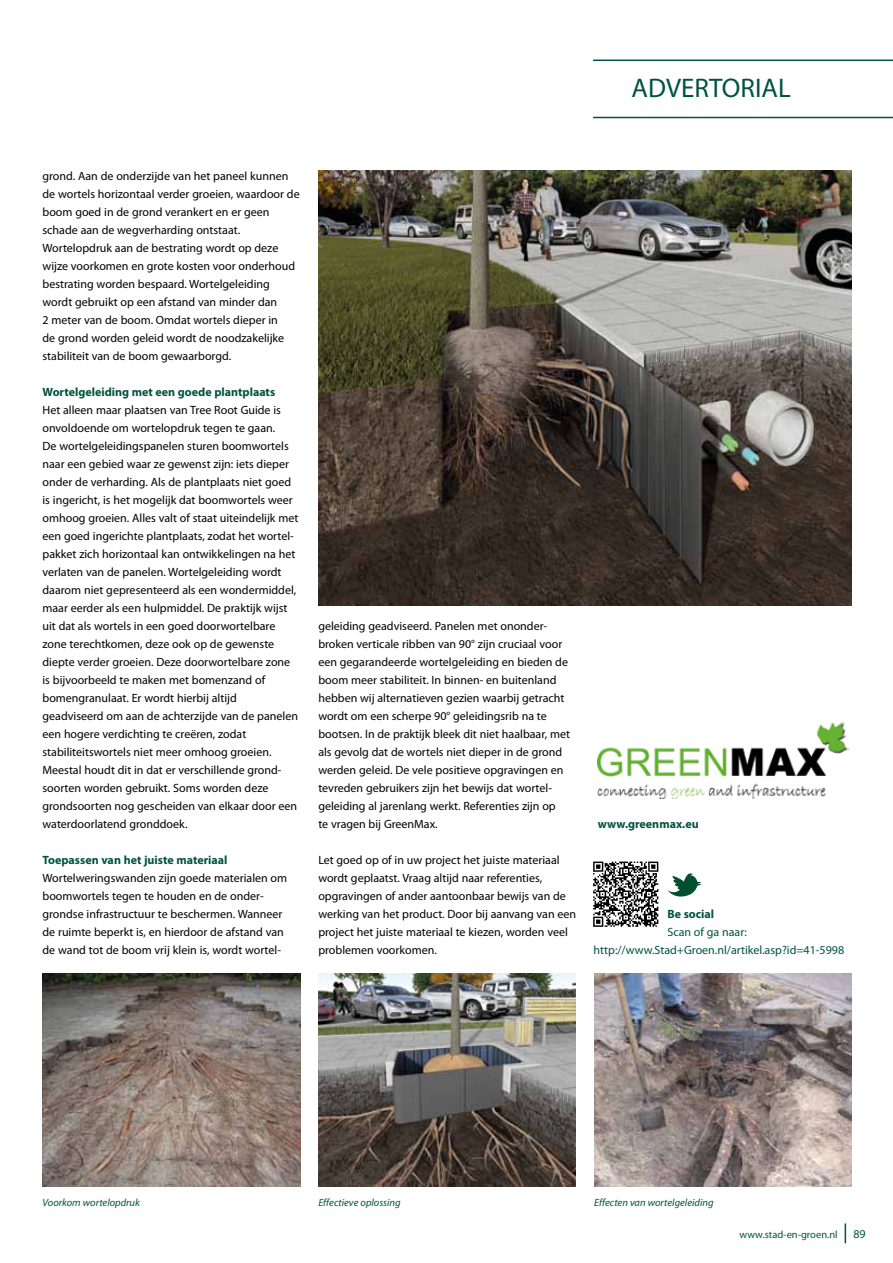
<style>
.page{position:relative;width:893px;height:1263px;background:#fff}
.page>*{position:absolute;margin:0;border:0;box-sizing:border-box;transform-origin:0 0}
.t1{font:27px "Myriad Pro";color:#00533d}
.t2{font:12px/18px "Myriad Pro";color:#000}
.t3{font:700 12px "Myriad Pro";color:#00533d}
.t4{font:12px/18px "Myriad Pro";color:#00533d}
.t5{font:italic 10.5px "Myriad Pro";color:#00533d}
.t6{font:10.5px "Myriad Pro";color:#00533d}
</style>
<div class="page">
<svg style="left:845px;top:1223px;width:1px;height:20px"></svg>
<hr style="left:593px;top:117px;width:300px;height:1px;background:#00533d">
<hr style="left:593px;top:60px;width:300px;height:1px;background:#00533d">
<img style="left:598px;top:722px;width:250px;height:76px">
<img style="left:43px;top:974px;width:257px;height:212px">
<img style="left:594px;top:974px;width:258px;height:212px">
<img style="left:318px;top:974px;width:257px;height:212px">
<img style="left:318px;top:170px;width:534px;height:436px">
<svg style="left:593px;top:861px;width:65px;height:66px"></svg>
<svg style="left:667px;top:873px;width:34px;height:23px"></svg>
<h1 class="t1" style="left:632px;top:71px;width:161px">ADVERTORIAL</h1>
<p class="t2" style="left:43px;top:167px;width:259px">grond. Aan de onderzijde van het paneel kunnen de wortels horizontaal verder groeien, waardoor de boom goed in de grond verankert en er geen schade aan de wegverharding ontstaat.<br>Wortelopdruk aan de bestrating wordt op deze wijze voorkomen en grote kosten voor onderhoud bestrating worden bespaard. Wortelgeleiding wordt gebruikt op een afstand van minder dan<br>2 meter van de boom. Omdat wortels dieper in<br>de grond worden geleid wordt de noodzakelijke stabiliteit van de boom gewaarborgd.</p>
<p class="t3" style="left:43px;top:384px;width:234px">Wortelgeleiding met een goede plantplaats</p>
<p class="t2" style="left:43px;top:401px;width:257px">Het alleen maar plaatsen van Tree Root Guide is onvoldoende om wortelopdruk tegen te gaan.<br>De wortelgeleidingspanelen sturen boomwortels naar een gebied waar ze gewenst zijn: iets dieper onder de verharding. Als de plantplaats niet goed is ingericht, is het mogelijk dat boomwortels weer omhoog groeien. Alles valt of staat uiteindelijk met een goed ingerichte plantplaats, zodat het wortel&shy;pakket zich horizontaal kan ontwikkelingen na het verlaten van de panelen. Wortelgeleiding wordt daarom niet gepresenteerd als een wondermiddel, maar eerder als een hulpmiddel. De praktijk wijst uit dat als wortels in een goed doorwortelbare zone terechtkomen, deze ook op de gewenste diepte verder groeien. Deze doorwortelbare zone is bijvoorbeeld te maken met bomenzand of bomengranulaat. Er wordt hierbij altijd geadviseerd om aan de achterzijde van de panelen een hogere verdichting te creëren, zodat stabiliteitswortels niet meer omhoog groeien.<br>Meestal houdt dit in dat er verschillende grond&shy;soorten worden gebruikt. Soms worden deze grondsoorten nog gescheiden van elkaar door een waterdoorlatend gronddoek.</p>
<p class="t3" style="left:43px;top:852px;width:186px">Toepassen van het juiste materiaal</p>
<p class="t2" style="left:43px;top:869px;width:246px">Wortelweringswanden zijn goede materialen om boomwortels tegen te houden en de onder&shy;grondse infrastructuur te beschermen. Wanneer de ruimte beperkt is, en hierdoor de afstand van de wand tot de boom vrij klein is, wordt wortel-</p>
<p class="t2" style="left:318px;top:617px;width:253px">geleiding geadviseerd. Panelen met ononder&shy;broken verticale ribben van 90° zijn cruciaal voor een gegarandeerde wortelgeleiding en bieden de boom meer stabiliteit. In binnen- en buitenland hebben wij alternatieven gezien waarbij getracht wordt om een scherpe 90° geleidingsrib na te bootsen. In de praktijk bleek dit niet haalbaar, met als gevolg dat de wortels niet dieper in de grond werden geleid. De vele positieve opgravingen en tevreden gebruikers zijn het bewijs dat wortel&shy;geleiding al jarenlang werkt. Referenties zijn op<br>te vragen bij GreenMax.</p>
<p class="t2" style="left:318px;top:851px;width:259px">Let goed op of in uw project het juiste materiaal wordt geplaatst. Vraag altijd naar referenties, opgravingen of ander aantoonbaar bewijs van de werking van het product. Door bij aanvang van een project het juiste materiaal te kiezen, worden veel problemen voorkomen.</p>
<p class="t3" style="left:598px;top:816px;width:102px">www.greenmax.eu</p>
<p class="t3" style="left:667px;top:906px;width:48px">Be social</p>
<p class="t4" style="left:594px;top:923px;width:252px;text-indent:74px">Scan of ga naar: http://www.Stad+Groen.nl/artikel.asp?id=41-5998</p>
<p class="t5" style="left:43px;top:1196px;width:99px">Voorkom wortelopdruk</p>
<p class="t5" style="left:318px;top:1196px;width:84px">Effectieve oplossing</p>
<p class="t5" style="left:594px;top:1196px;width:121px">Effecten van wortelgeleiding</p>
<p class="t6" style="left:739px;top:1228px;width:100px">www.stad-en-groen.nl</p>
<p class="t4" style="left:853px;top:1224px;width:14px">89</p>
</div>
